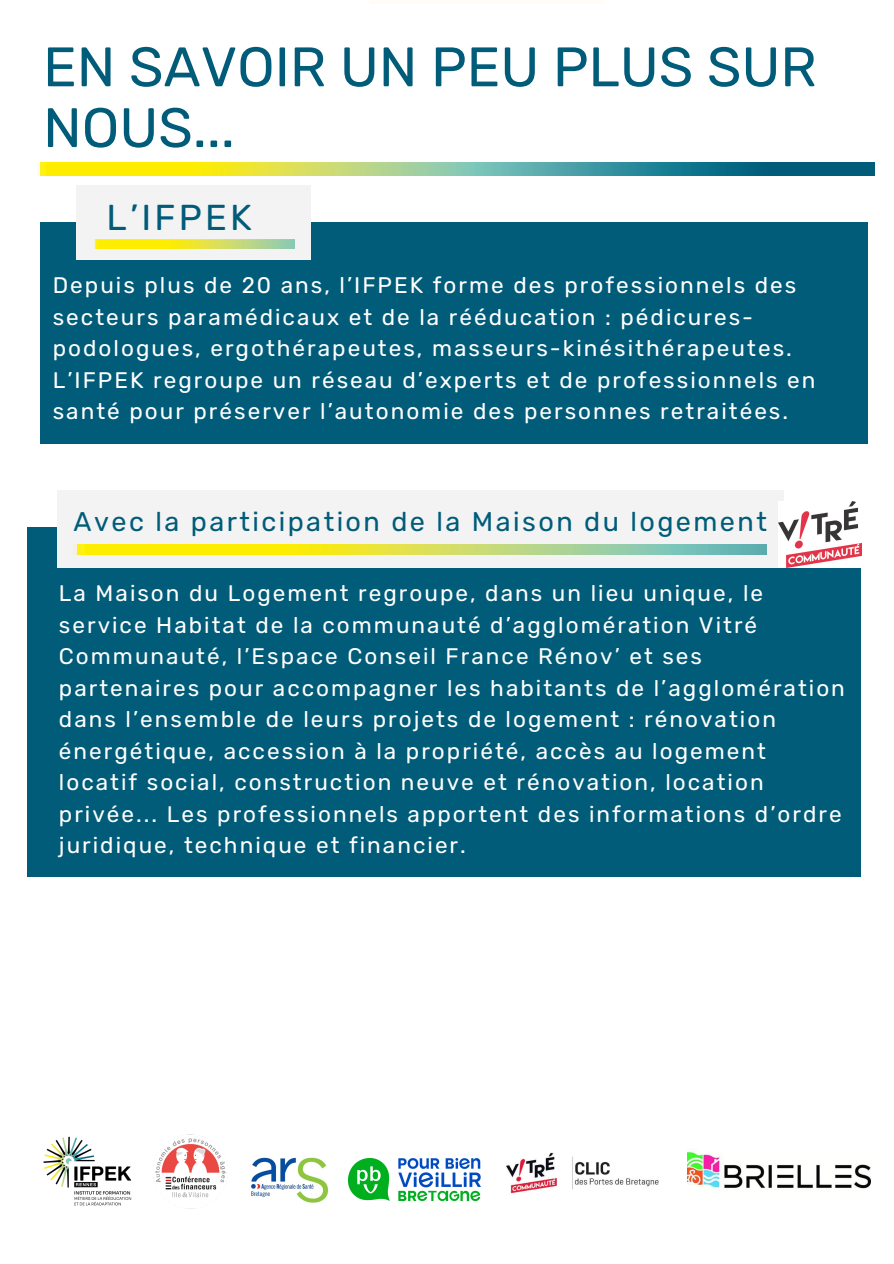
<style>
.page{position:relative;width:894px;height:1264px;background:#fff}
.page>*{position:absolute;margin:0;border:0;box-sizing:border-box;transform-origin:0 0}
.t1{font:55.5px/60.8px "Rubik";color:#005c79}
.t2{font:36px "Rubik";letter-spacing:.09em;color:#005c79}
.t3{font:27px "Rubik";letter-spacing:.09em;color:#005c79}
.t4{font:22.5px/31.5px "Rubik";letter-spacing:.09em;color:#fefefd}
.t5{font:22.5px/31.5px "Rubik";letter-spacing:.09em;color:#fff}
</style>
<div class="page">
<hr style="left:369px;top:0;width:234px;height:3px;background:#fffcf7">
<div style="left:40px;top:222px;width:827px;height:222px;background:#005c79"></div>
<div style="left:76px;top:185px;width:234px;height:74px;background:#f3f3f3"></div>
<img style="left:94px;top:239px;width:200px;height:9px">
<img style="left:37px;top:162px;width:836px;height:14px">
<img style="left:43px;top:1136px;width:89px;height:70px">
<img style="left:155px;top:1134px;width:72px;height:75px">
<img style="left:349px;top:1158px;width:131px;height:43px">
<img style="left:251px;top:1157px;width:78px;height:46px">
<img style="left:506px;top:1152px;width:152px;height:42px">
<img style="left:687px;top:1149px;width:183px;height:40px">
<div style="left:27px;top:527px;width:833px;height:349px;background:#005c79"></div>
<div style="left:58px;top:490px;width:726px;height:77px;background:#f3f3f3"></div>
<img style="left:57px;top:544px;width:709px;height:10px">
<img style="left:778px;top:501px;width:83px;height:66px">
<h2 class="t1" style="left:43px;top:37px;width:774px">EN SAVOIR UN PEU PLUS SUR<br>NOUS...</h2>
<p class="t2" style="left:106px;top:196px;width:147px">L’IFPEK</p>
<h1 class="t5" style="left:53px;top:269px;width:744px">Depuis plus de 20 ans, l’IFPEK forme des professionnels des secteurs paramédicaux et de la rééducation : pédicures&shy;podologues, ergothérapeutes, masseurs-kinésithérapeutes.</h1>
<p class="t5" style="left:53px;top:364px;width:764px">L’IFPEK regroupe un réseau d’experts et de professionnels en santé pour préserver l’autonomie des personnes retraitées.</p>
<p class="t3" style="left:74px;top:506px;width:694px">Avec la participation de la Maison du logement</p>
<p class="t4" style="left:59px;top:577px;width:787px">La Maison du Logement regroupe, dans un lieu unique, le service Habitat de la communauté d’agglomération Vitré Communauté, l’Espace Conseil France Rénov’ et ses partenaires pour accompagner les habitants de l’agglomération dans l’ensemble de leurs projets de logement : rénovation énergétique, accession à la propriété, accès au logement locatif social, construction neuve et rénovation, location privée... Les professionnels apportent des informations d’ordre juridique, technique et financier.</p>
</div>
